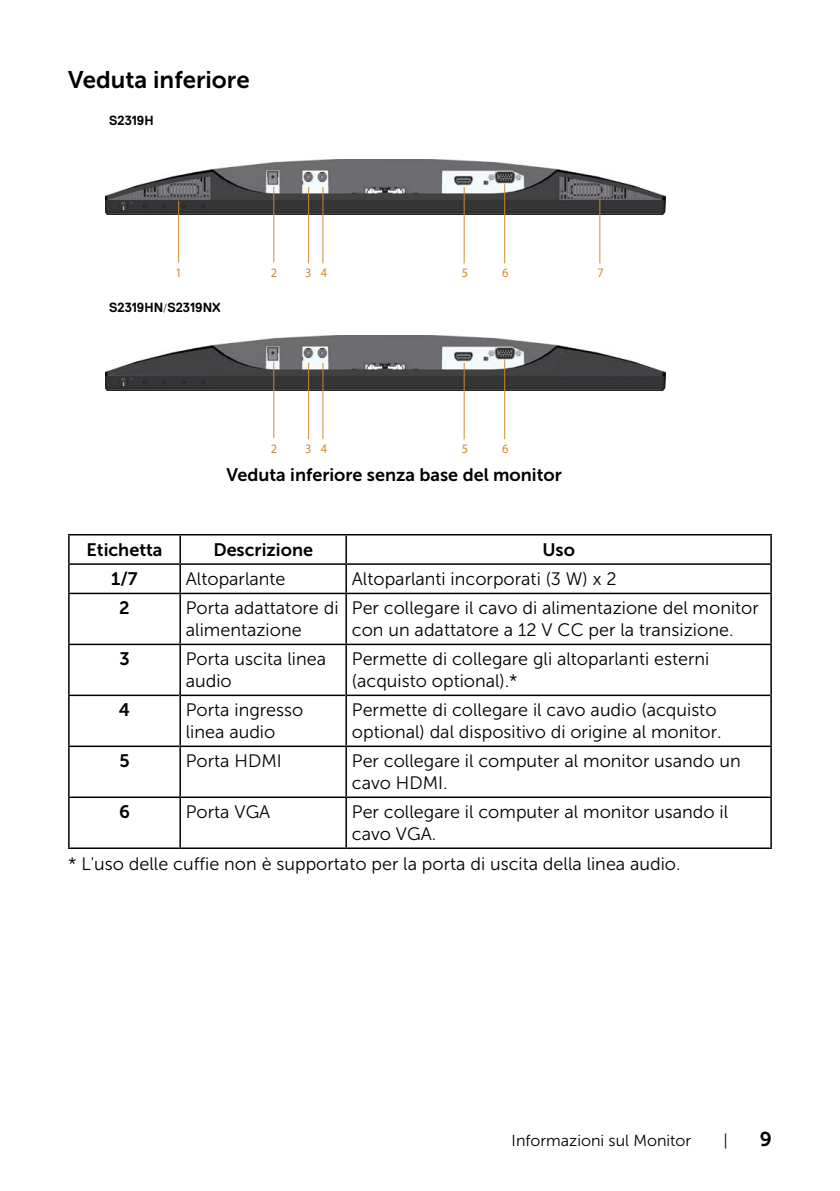
<style>
.page{position:relative;width:840px;height:1191px;background:#fff}
.page>*{position:absolute;margin:0;border:0;box-sizing:border-box;transform-origin:0 0}
.Head_3{font:24px "Museo Sans For Dell 700";color:#000}
.t1{font:20px "Museo Sans For Dell 700";color:#000}
.text{font:18px/21.6px "Museo Sans For Dell 300";color:#000}
.text-2{font:18px "Museo Sans For Dell 700";color:#000}
.t2{font:16px "Museo Sans For Dell 300";color:#000}
.t3{font:700 13.2px "Dell Replica";color:#000;scale:.96 1}
.t4{font:13px "Museo For Dell 300";color:#ce8a2b;scale:.96 1}
.s1{font-family:"Adobe Song Std";font-weight:300}
</style>
<div class="page">
<img style="left:105px;top:160px;width:560px;height:54px">
<hr style="left:273px;top:186px;width:1px;height:76px;background:#ce8a2c">
<hr style="left:463px;top:187px;width:1px;height:76px;background:#ce8a2c">
<hr style="left:322px;top:187px;width:1px;height:76px;background:#ce8a2c">
<hr style="left:308px;top:187px;width:1px;height:76px;background:#ce8a2c">
<hr style="left:504px;top:184px;width:1px;height:79px;background:#ce8a2c">
<hr style="left:178px;top:201px;width:1px;height:62px;background:#ce8a2c">
<hr style="left:599px;top:198px;width:1px;height:65px;background:#ce8a2c">
<img style="left:105px;top:336px;width:560px;height:54px">
<hr style="left:273px;top:362px;width:1px;height:76px;background:#ce8a2c">
<hr style="left:463px;top:363px;width:1px;height:76px;background:#ce8a2c">
<hr style="left:322px;top:363px;width:1px;height:76px;background:#ce8a2c">
<hr style="left:308px;top:363px;width:1px;height:76px;background:#ce8a2c">
<hr style="left:504px;top:359px;width:1px;height:80px;background:#ce8a2c">
<svg style="left:108px;top:352px;width:120px;height:24px"></svg>
<svg style="left:557px;top:353px;width:109px;height:23px"></svg>
<hr style="left:68px;top:534px;width:112px;height:1px;background:#000">
<hr style="left:68px;top:535px;width:2px;height:28px;background:#000">
<hr style="left:180px;top:534px;width:166px;height:1px;background:#000">
<hr style="left:179px;top:535px;width:2px;height:28px;background:#000">
<hr style="left:346px;top:534px;width:425px;height:1px;background:#000">
<hr style="left:345px;top:535px;width:2px;height:28px;background:#000">
<hr style="left:68px;top:563px;width:112px;height:2px;background:#000">
<hr style="left:68px;top:565px;width:2px;height:27px;background:#000">
<hr style="left:180px;top:563px;width:166px;height:2px;background:#000">
<hr style="left:179px;top:565px;width:2px;height:27px;background:#000">
<hr style="left:346px;top:563px;width:425px;height:2px;background:#000">
<hr style="left:345px;top:565px;width:2px;height:27px;background:#000">
<svg style="left:770px;top:535px;width:1px;height:57px"></svg>
<hr style="left:68px;top:592px;width:112px;height:2px;background:#000">
<hr style="left:68px;top:594px;width:2px;height:49px;background:#000">
<hr style="left:180px;top:592px;width:166px;height:2px;background:#000">
<hr style="left:179px;top:594px;width:2px;height:49px;background:#000">
<hr style="left:346px;top:592px;width:425px;height:2px;background:#000">
<hr style="left:345px;top:594px;width:2px;height:49px;background:#000">
<hr style="left:770px;top:594px;width:1px;height:49px;background:#000">
<hr style="left:68px;top:643px;width:112px;height:2px;background:#000">
<hr style="left:68px;top:645px;width:2px;height:49px;background:#000">
<hr style="left:68px;top:694px;width:111px;height:2px;background:#000">
<hr style="left:68px;top:696px;width:2px;height:49px;background:#000">
<hr style="left:181px;top:694px;width:164px;height:2px;background:#000">
<hr style="left:347px;top:694px;width:423px;height:2px;background:#000">
<hr style="left:68px;top:745px;width:111px;height:2px;background:#000">
<hr style="left:68px;top:747px;width:2px;height:49px;background:#000">
<hr style="left:179px;top:747px;width:2px;height:49px;background:#000">
<hr style="left:345px;top:747px;width:2px;height:49px;background:#000">
<hr style="left:770px;top:747px;width:1px;height:49px;background:#000">
<hr style="left:68px;top:796px;width:112px;height:2px;background:#000">
<hr style="left:68px;top:798px;width:2px;height:49px;background:#000">
<hr style="left:180px;top:796px;width:166px;height:2px;background:#000">
<hr style="left:179px;top:798px;width:2px;height:49px;background:#000">
<hr style="left:346px;top:796px;width:425px;height:2px;background:#000">
<hr style="left:345px;top:798px;width:2px;height:49px;background:#000">
<hr style="left:770px;top:798px;width:1px;height:49px;background:#000">
<hr style="left:68px;top:847px;width:112px;height:2px;background:#000">
<hr style="left:180px;top:847px;width:166px;height:2px;background:#000">
<hr style="left:346px;top:847px;width:425px;height:2px;background:#000">
<hr style="left:345px;top:645px;width:2px;height:50px;background:#000">
<hr style="left:770px;top:645px;width:1px;height:50px;background:#000">
<hr style="left:179px;top:645px;width:2px;height:50px;background:#000">
<hr style="left:180px;top:643px;width:166px;height:2px;background:#000">
<hr style="left:346px;top:643px;width:425px;height:2px;background:#000">
<hr style="left:179px;top:745px;width:167px;height:2px;background:#000">
<hr style="left:346px;top:745px;width:425px;height:2px;background:#000">
<hr style="left:345px;top:695px;width:2px;height:50px;background:#000">
<hr style="left:770px;top:695px;width:1px;height:50px;background:#000">
<hr style="left:179px;top:695px;width:2px;height:50px;background:#000">
<p class="Head_3" style="left:68px;top:67px;width:183px">Veduta inferiore</p>
<p class="t3" style="left:109px;top:113px;width:48px">S2319H</p>
<p class="t4" style="left:175px;top:265px;width:8px">1</p>
<p class="t4" style="left:270px;top:265px;width:8px">2</p>
<p class="t4" style="left:305px;top:265px;width:24px">3 4</p>
<p class="t4" style="left:461px;top:265px;width:8px">5</p>
<p class="t4" style="left:502px;top:265px;width:8px">6</p>
<p class="t4" style="left:597px;top:265px;width:8px">7</p>
<p class="t3" style="left:109px;top:300px;width:118px">S2319HN<span class="s1">/</span>S2319NX</p>
<p class="t4" style="left:270px;top:440px;width:8px">2</p>
<p class="t4" style="left:305px;top:440px;width:24px">3 4</p>
<p class="t4" style="left:461px;top:440px;width:8px">5</p>
<p class="t4" style="left:502px;top:440px;width:8px">6</p>
<p class="text-2" style="left:226px;top:465px;width:337px">Veduta inferiore senza base del monitor</p>
<p class="text-2" style="left:86px;top:539px;width:77px">Etichetta</p>
<p class="text-2" style="left:213px;top:539px;width:101px">Descrizione</p>
<p class="text-2" style="left:542px;top:539px;width:34px">Uso</p>
<p class="text-2" style="left:111px;top:569px;width:28px">1/7</p>
<p class="text" style="left:186px;top:568px;width:101px">Altoparlante</p>
<p class="text" style="left:351px;top:568px;width:266px">Altoparlanti incorporati (3 W) x 2</p>
<p class="text-2" style="left:119px;top:598px;width:12px">2</p>
<p class="text" style="left:186px;top:597px;width:154px">Porta adattatore di alimentazione</p>
<p class="text" style="left:351px;top:597px;width:408px">Per collegare il cavo di alimentazione del monitor con un adattatore a 12 V CC per la transizione.</p>
<p class="text-2" style="left:119px;top:649px;width:12px">3</p>
<p class="text" style="left:186px;top:648px;width:142px">Porta uscita linea audio</p>
<p class="text" style="left:351px;top:648px;width:359px">Permette di collegare gli altoparlanti esterni (acquisto optional).*</p>
<p class="text-2" style="left:119px;top:700px;width:13px">4</p>
<p class="text" style="left:186px;top:699px;width:119px">Porta ingresso linea audio</p>
<p class="text" style="left:351px;top:699px;width:371px">Permette di collegare il cavo audio (acquisto optional) dal dispositivo di origine al monitor.</p>
<p class="text-2" style="left:119px;top:751px;width:12px">5</p>
<p class="text" style="left:186px;top:750px;width:97px">Porta HDMI</p>
<p class="text" style="left:351px;top:750px;width:390px">Per collegare il computer al monitor usando un cavo HDMI.</p>
<p class="text-2" style="left:119px;top:802px;width:12px">6</p>
<p class="text" style="left:186px;top:801px;width:86px">Porta VGA</p>
<p class="text" style="left:351px;top:801px;width:377px">Per collegare il computer al monitor usando il cavo VGA.</p>
<p class="text" style="left:68px;top:853px;width:613px">* L'uso delle cuffie non è supportato per la porta di uscita della linea audio.</p>
<p class="t2" style="left:511px;top:1131px;width:181px">Informazioni sul Monitor</p>
<p class="t2" style="left:723px;top:1131px;width:6px">|</p>
<p class="t1" style="left:759px;top:1127px;width:14px">9</p>
</div>
